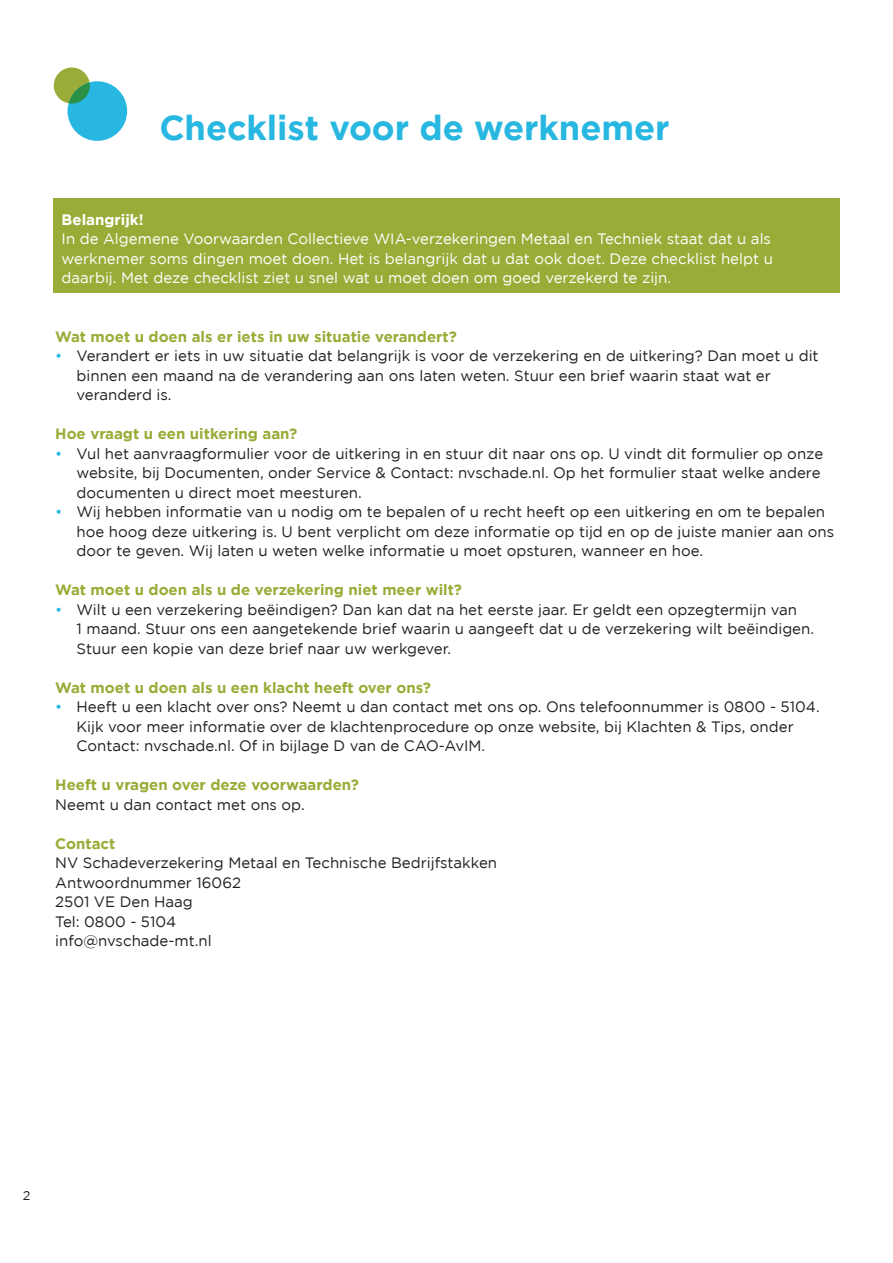
<style>
.page{position:relative;width:893px;height:1263px;background:#fff}
.page>*{position:absolute;margin:0;border:0;box-sizing:border-box;transform-origin:0 0}
.t1{font:700 34.5px "Gotham";color:#27b7e1}
.t2{font:15px/19.5px "Gotham";color:#231f20}
.t3{font:15px/19.5px "Gotham";color:#fff}
.t4{font:700 15px "Gotham";color:#9aac38}
.t5{font:700 15px "Gotham";color:#fff}
.t6{font:12.75px "Gotham";color:#231f20}
.s1{color:#27b7e1}
</style>
<div class="page">
<div style="left:68px;top:81px;width:59px;height:60px;background:#27b7e1;border-radius:50%"></div>
<svg style="left:54px;top:68px;width:36px;height:36px"></svg>
<div style="left:53px;top:199px;width:787px;height:94px;background:#9aac38"></div>
<h1 class="t1" style="left:159px;top:108px;width:512px">Checklist voor de werknemer</h1>
<p class="t5" style="left:62px;top:211px;width:83px">Belangrijk!</p>
<p class="t3" style="left:62px;top:229px;width:713px">In de Algemene Voorwaarden Collectieve WIA-verzekeringen Metaal en Techniek staat dat u als werknemer soms dingen moet doen. Het is belangrijk dat u dat ook doet. Deze checklist helpt u daarbij. Met deze checklist ziet u snel wat u moet doen om goed verzekerd te zijn.</p>
<p class="t4" style="left:55px;top:328px;width:403px">Wat moet u doen als er iets in uw situatie verandert?</p>
<p class="t2" style="left:77px;top:346px;width:744px;text-indent:-21px"><span class="s1">•</span> Verandert er iets in uw situatie dat belangrijk is voor de verzekering en de uitkering? Dan moet u dit binnen een maand na de verandering aan ons laten weten. Stuur een brief waarin staat wat er veranderd is.</p>
<p class="t4" style="left:55px;top:425px;width:244px">Hoe vraagt u een uitkering aan?</p>
<p class="t2" style="left:77px;top:443px;width:748px;text-indent:-21px"><span class="s1">•</span> Vul het aanvraagformulier voor de uitkering in en stuur dit naar ons op. U vindt dit formulier op onze website, bij Documenten, onder Service &amp; Contact: nvschade.nl. Op het formulier staat welke andere documenten u direct moet meesturen.</p>
<p class="t2" style="left:77px;top:502px;width:759px;text-indent:-21px"><span class="s1">•</span> Wij hebben informatie van u nodig om te bepalen of u recht heeft op een uitkering en om te bepalen hoe hoog deze uitkering is. U bent verplicht om deze informatie op tijd en op de juiste manier aan ons door te geven. Wij laten u weten welke informatie u moet opsturen, wanneer en hoe.</p>
<p class="t4" style="left:55px;top:581px;width:408px">Wat moet u doen als u de verzekering niet meer wilt?</p>
<p class="t2" style="left:77px;top:599px;width:739px;text-indent:-21px"><span class="s1">•</span> Wilt u een verzekering beëindigen? Dan kan dat na het eerste jaar. Er geldt een opzegtermijn van<br>1 maand. Stuur ons een aangetekende brief waarin u aangeeft dat u de verzekering wilt beëindigen.<br>Stuur een kopie van deze brief naar uw werkgever.</p>
<p class="t4" style="left:55px;top:679px;width:377px">Wat moet u doen als u een klacht heeft over ons?</p>
<p class="t2" style="left:77px;top:697px;width:745px;text-indent:-21px"><span class="s1">•</span> Heeft u een klacht over ons? Neemt u dan contact met ons op. Ons telefoonnummer is 0800 - 5104.<br>Kijk voor meer informatie over de klachtenprocedure op onze website, bij Klachten &amp; Tips, onder<br>Contact: nvschade.nl. Of in bijlage D van de CAO-AvIM.</p>
<p class="t4" style="left:55px;top:776px;width:305px">Heeft u vragen over deze voorwaarden?</p>
<p class="t2" style="left:55px;top:794px;width:251px">Neemt u dan contact met ons op.</p>
<p class="t4" style="left:55px;top:835px;width:62px">Contact</p>
<p class="t2" style="left:55px;top:853px;width:443px">NV Schadeverzekering Metaal en Technische Bedrijfstakken<br>Antwoordnummer 16062<br>2501 VE Den Haag<br>Tel: 0800 - 5104<br>info@nvschade-mt.nl</p>
<p class="t6" style="left:23px;top:1188px;width:9px">2</p>
</div>
